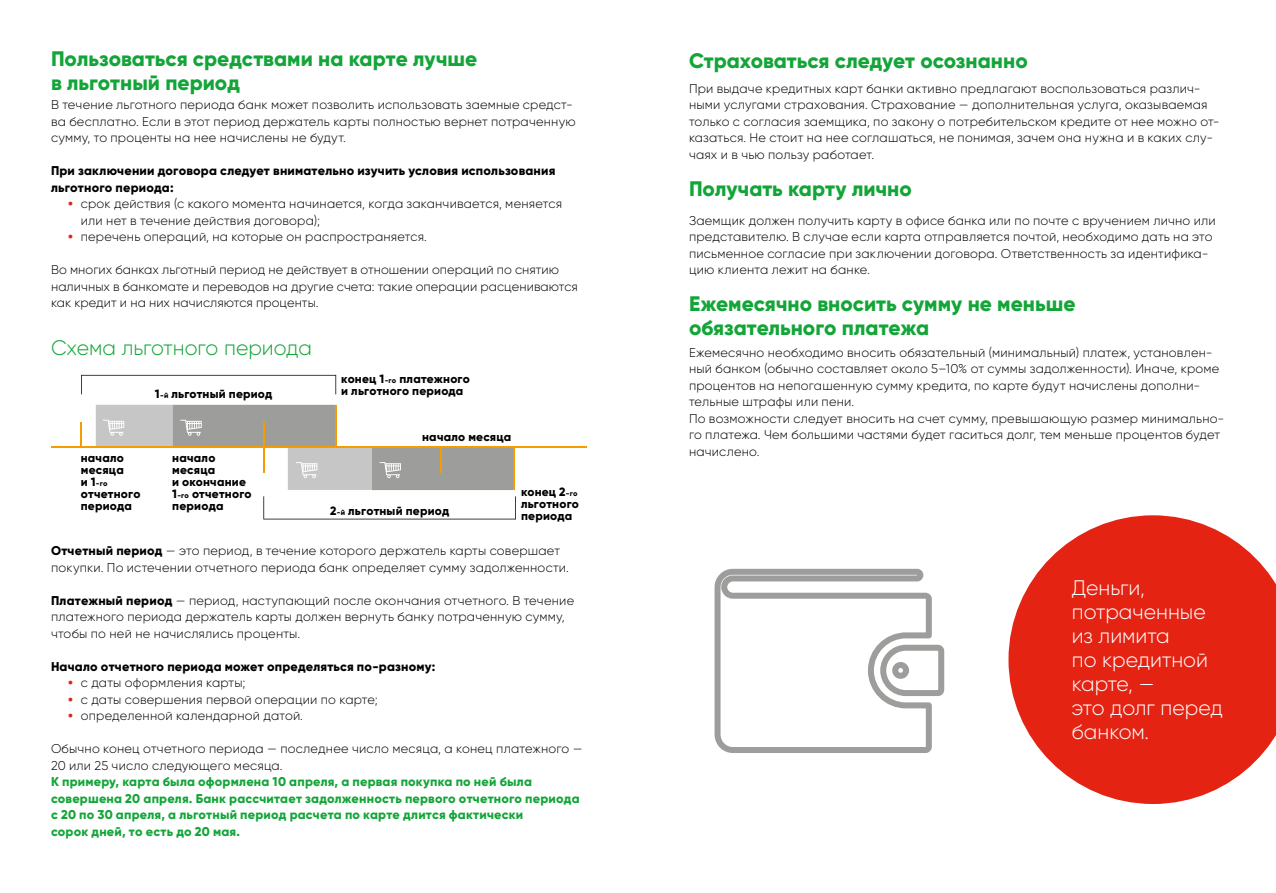
<style>
.page{position:relative;width:1276px;height:893px;background:#fff}
.page>*{position:absolute;margin:0;border:0;box-sizing:border-box;transform-origin:0 0}
.t1{font:800 21px/24px "Gilroy";color:#13a538}
.Vrez_Title{font:300 21px/24px "Gilroy";color:#fff}
.Subtitle{font:300 21px "Gilroy";color:#13a538}
.Body{font:300 12.75px/16.5px "Gilroy";letter-spacing:.015em;color:#000}
.Body-2{font:800 12.75px/16.5px "Gilroy";letter-spacing:.015em;color:#13a538}
.Body-3{font:800 12.75px/16.5px "Gilroy";letter-spacing:.015em;color:#000}
.Body-4{font:800 12px/12px "Gilroy";letter-spacing:.015em;color:#000}
.Body-5{font:800 7.5px "Gilroy";color:#000}
.s1{font-weight:800;color:#e42313}
.s2{font-size:7.5px}
.s3{font-size:12px}
.s4{font-weight:800}
</style>
<div class="page">
<svg style="left:1008px;top:515px;width:268px;height:289px;fill:#e42313"></svg>
<svg style="left:263px;top:496px;width:253px;height:23px"></svg>
<svg style="left:81px;top:375px;width:255px;height:19px"></svg>
<svg style="left:81px;top:422px;width:1px;height:25px"></svg>
<hr style="left:513px;top:447px;width:2px;height:43px;background:#f59c00">
<hr style="left:51px;top:447px;width:536px;height:1px;background:#f59c00">
<svg style="left:96px;top:405px;width:418px;height:85px"></svg>
<svg style="left:714px;top:568px;width:218px;height:185px"></svg>
<svg style="left:877px;top:642px;width:68px;height:57px"></svg>
<p class="t1" style="left:51px;top:46px;width:428px">Пользоваться средствами на карте лучше в льготный период</p>
<p class="Body" style="left:51px;top:97px;width:526px">В течение льготного периода банк может позволить использовать заемные средст&shy;ва бесплатно. Если в этот период держатель карты полностью вернет потраченную сумму, то проценты на нее начислены не будут.</p>
<p class="Body-3" style="left:51px;top:163px;width:506px">При заключении договора следует внимательно изучить условия использования льготного периода:</p>
<p class="Body" style="left:81px;top:196px;width:483px;text-indent:-13px"><span class="s1">•</span> срок действия (с какого момента начинается, когда заканчивается, меняется или нет в течение действия договора);</p>
<p class="Body" style="left:68px;top:229px;width:360px"><span class="s1">•</span> перечень операций, на которые он распространяется.</p>
<p class="Body" style="left:51px;top:262px;width:528px">Во многих банках льготный период не действует в отношении операций по снятию наличных в банкомате и переводов на другие счета: такие операции расцениваются как кредит и на них начисляются проценты.</p>
<p class="Subtitle" style="left:51px;top:335px;width:262px">Схема льготного периода</p>
<p class="Body-4" style="left:155px;top:388px;width:119px">1<span class="s2">-й</span> льготный период</p>
<p class="Body-4" style="left:81px;top:451px;width:45px">начало месяца</p>
<p class="Body-5" style="left:81px;top:478px;width:28px"><span class="s3">и 1</span>-го</p>
<p class="Body-4" style="left:81px;top:487px;width:61px">отчетного периода</p>
<p class="Body-4" style="left:172px;top:451px;width:81px">начало месяца<br>и окончание<br>1<span class="s2">-го</span> отчетного периода</p>
<p class="Body-4" style="left:341px;top:373px;width:130px">конец 1<span class="s2">-го</span> платежного и льготного периода</p>
<p class="Body-4" style="left:422px;top:430px;width:91px">начало месяца</p>
<p class="Body-4" style="left:330px;top:505px;width:120px">2<span class="s2">-й</span> льготный период</p>
<p class="Body-4" style="left:521px;top:485px;width:59px;text-align:justify">конец 2<span class="s2">-го </span>льготного периода</p>
<p class="Body" style="left:51px;top:542px;width:519px"><span class="s4">Отчетный период</span> — это период, в течение которого держатель карты совершает покупки. По истечении отчетного периода банк определяет сумму задолженности.</p>
<p class="Body" style="left:51px;top:592px;width:524px"><span class="s4">Платежный период</span> — период, наступающий после окончания отчетного. В течение платежного периода держатель карты должен вернуть банку потраченную сумму, чтобы по ней не начислялись проценты.</p>
<p class="Body-3" style="left:51px;top:658px;width:386px">Начало отчетного периода может определяться по-разному:</p>
<p class="Body" style="left:68px;top:674px;width:179px"><span class="s1">•</span> с даты оформления карты;</p>
<p class="Body" style="left:68px;top:691px;width:311px"><span class="s1">•</span> с даты совершения первой операции по карте;</p>
<p class="Body" style="left:68px;top:707px;width:236px"><span class="s1">•</span> определенной календарной датой.</p>
<p class="Body" style="left:51px;top:740px;width:533px">Обычно конец отчетного периода — последнее число месяца, а конец платежного —<br>20 или 25 число следующего месяца.</p>
<p class="Body-2" style="left:51px;top:773px;width:530px">К примеру, карта была оформлена 10 апреля, а первая покупка по ней была совершена 20 апреля. Банк рассчитает задолженность первого отчетного периода с 20 по 30 апреля, а льготный период расчета по карте длится фактически<br>сорок дней, то есть до 20 мая.</p>
<p class="t1" style="left:689px;top:48px;width:340px">Страховаться следует осознанно</p>
<p class="Body" style="left:689px;top:80px;width:532px">При выдаче кредитных карт банки активно предлагают воспользоваться различ&shy;ными услугами страхования. Страхование — дополнительная услуга, оказываемая только с согласия заемщика, по закону о потребительском кредите от нее можно от&shy;казаться. Не стоит на нее соглашаться, не понимая, зачем она нужна и в каких слу&shy;чаях и в чью пользу работает.</p>
<p class="t1" style="left:689px;top:176px;width:224px">Получать карту лично</p>
<p class="Body" style="left:689px;top:212px;width:528px">Заемщик должен получить карту в офисе банка или по почте с вручением лично или представителю. В случае если карта отправляется почтой, необходимо дать на это письменное согласие при заключении договора. Ответственность за идентифика&shy;цию клиента лежит на банке.</p>
<p class="t1" style="left:689px;top:292px;width:388px">Ежемесячно вносить сумму не меньше обязательного платежа</p>
<p class="Body" style="left:689px;top:344px;width:532px">Ежемесячно необходимо вносить обязательный (минимальный) платеж, установлен&shy;ный банком (обычно составляет около 5–10% от суммы задолженности). Иначе, кроме процентов на непогашенную сумму кредита, по карте будут начислены дополни&shy;тельные штрафы или пени.</p>
<p class="Body" style="left:689px;top:410px;width:537px">По возможности следует вносить на счет сумму, превышающую размер минимально&shy;го платежа. Чем большими частями будет гаситься долг, тем меньше процентов будет начислено.</p>
<p class="Vrez_Title" style="left:1071px;top:575px;width:153px">Деньги, потраченные из лимита<br>по кредитной карте, —<br>это долг перед банком.</p>
</div>
